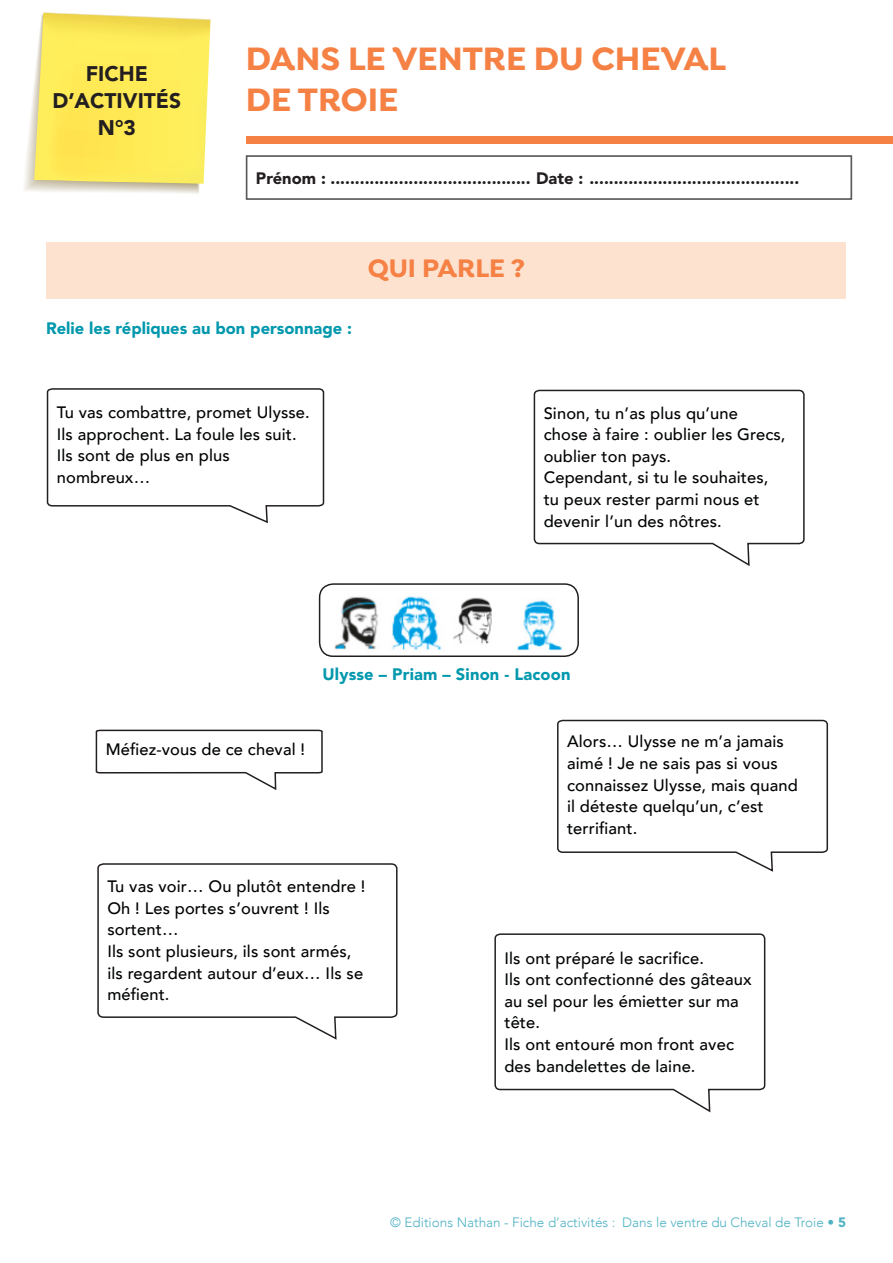
<style>
.page{position:relative;width:893px;height:1263px;background:#fff}
.page>*{position:absolute;margin:0;border:0;box-sizing:border-box;transform-origin:0 0}
.t1{font:700 34.5px/41.4px "Isidora";color:#f58145}
.t2{font:700 27px "Isidora";color:#f58145}
.t3{font:900 21px/27px "Avenir LT Std";color:#231f20;text-align:center}
.t4{font:500 16.5px/21.6px "Avenir";letter-spacing:.01em;color:#020304}
.t5{font:900 16.5px "Avenir LT Std";color:#231f20}
.t6{font:900 16.5px "Avenir LT Std";color:#0098ad}
.t7{font:300 13.5px "Avenir";color:#4fb2c4}
.s1{font-family:"Avenir LT Std";font-weight:900}
</style>
<div class="page">
<div style="left:246px;top:136px;width:647px;height:8px;background:#f58145"></div>
<svg style="left:24px;top:12px;width:187px;height:182px;background:#fae970"></svg>
<div style="left:246px;top:155px;width:606px;height:45px;border:2px solid #58595b"></div>
<div style="left:47px;top:242px;width:799px;height:57px;background:#fee2d0"></div>
<svg style="left:557px;top:719px;width:272px;height:153px"></svg>
<svg style="left:533px;top:389px;width:272px;height:177px"></svg>
<svg style="left:46px;top:388px;width:279px;height:136px"></svg>
<svg style="left:97px;top:863px;width:301px;height:177px"></svg>
<svg style="left:494px;top:933px;width:272px;height:180px"></svg>
<svg style="left:95px;top:729px;width:228px;height:61px"></svg>
<img style="left:321px;top:585px;width:253px;height:71px">
<div style="left:319px;top:583px;width:260px;height:74px;border:2px solid #231f20;border-radius:14px"></div>
<p class="t3" style="left:52px;top:60px;width:130px">FICHE<br>D’ACTIVITÉS<br>N°3</p>
<h1 class="t1" style="left:246px;top:39px;width:482px">DANS LE VENTRE DU CHEVAL<br>DE TROIE</h1>
<p class="t5" style="left:256px;top:168px;width:545px">Prénom : ......................................... Date : ...........................................</p>
<h2 class="t2" style="left:368px;top:251px;width:159px">QUI PARLE ?</h2>
<p class="t6" style="left:46px;top:319px;width:307px">Relie les répliques au bon personnage :</p>
<p class="t4" style="left:57px;top:401px;width:255px">Tu vas combattre, promet Ulysse.<br>Ils approchent. La foule les suit.<br>Ils sont de plus en plus nombreux…</p>
<p class="t4" style="left:544px;top:401px;width:243px">Sinon, tu n’as plus qu’une chose à faire : oublier les Grecs, oublier ton pays.<br>Cependant, si tu le souhaites, tu peux rester parmi nous et devenir l’un des nôtres.</p>
<p class="t6" style="left:323px;top:664px;width:249px">Ulysse – Priam – Sinon - Lacoon</p>
<p class="t4" style="left:106px;top:737px;width:201px">Méfiez‑vous de ce cheval !</p>
<p class="t4" style="left:567px;top:730px;width:232px">Alors… Ulysse ne m’a jamais aimé ! Je ne sais pas si vous connaissez Ulysse, mais quand il déteste quelqu’un, c’est terrifiant.</p>
<p class="t4" style="left:107px;top:875px;width:260px">Tu vas voir… Ou plutôt entendre !<br>Oh ! Les portes s’ouvrent ! Ils sortent…<br>Ils sont plusieurs, ils sont armés, ils regardent autour d’eux… Ils se méfient.</p>
<p class="t4" style="left:504px;top:946px;width:249px">Ils ont préparé le sacrifice.<br>Ils ont confectionné des gâteaux au sel pour les émietter sur ma tête.<br>Ils ont entouré mon front avec des bandelettes de laine.</p>
<p class="t7" style="left:390px;top:1214px;width:457px">© Editions Nathan - Fiche d’activités : Dans le ventre du Cheval de Troie • <span class="s1">5</span></p>
</div>
